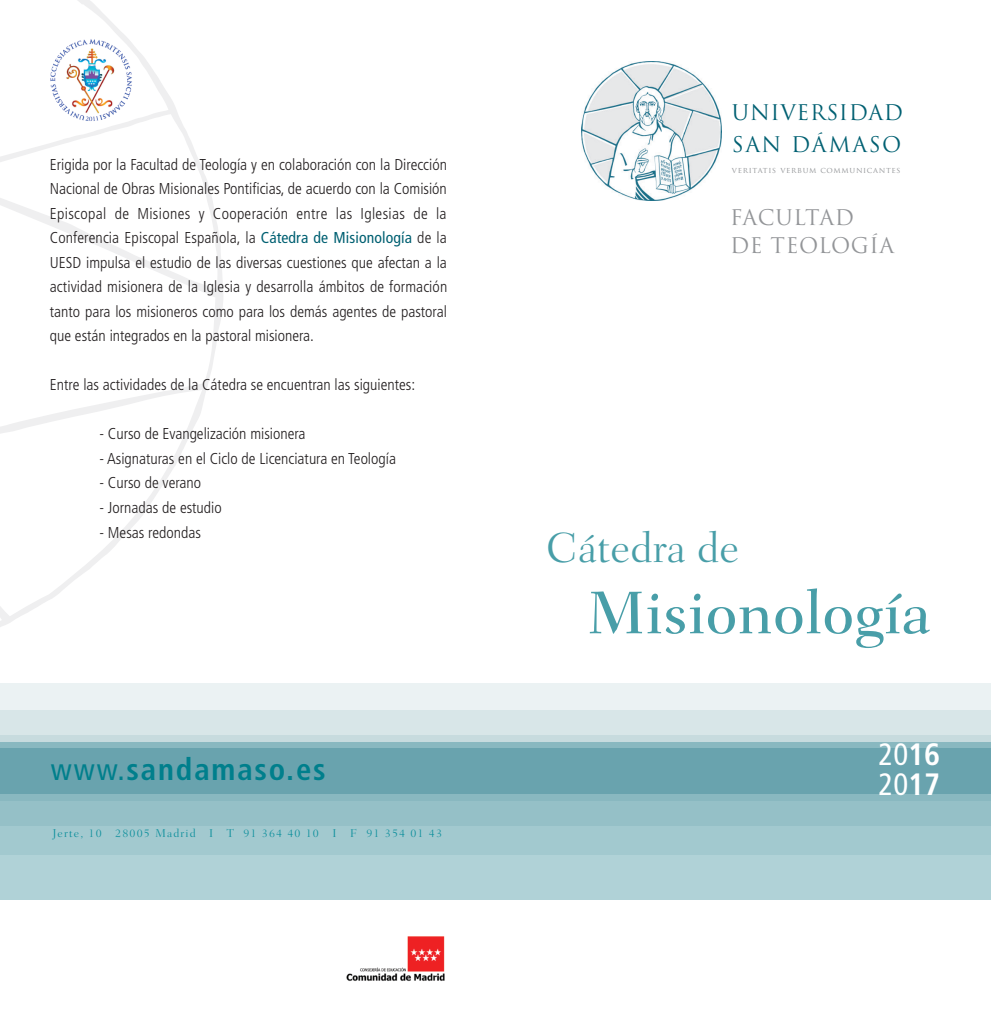
<style>
.page{position:relative;width:991px;height:1021px;background:#fff}
.page>*{position:absolute;margin:0;border:0;box-sizing:border-box;transform-origin:0 0}
._01__Cara_título{font:500 61.25px "Fairfield LT Std";letter-spacing:.005em;color:#489ea8}
.t1{font:300 42.88px "Fairfield LT Std";color:#489ea8}
.t2{font:700 condensed 30.8px "Frutiger LT Std";letter-spacing:.06em;color:#007f8c}
.t3{font:condensed 30.8px/29.8px "Frutiger LT Std";color:#fff}
.t4{font:21px/31.5px "Trajan Pro";letter-spacing:.03em;color:#006072}
.t5{font:21px/28.3px "Trajan Pro";letter-spacing:.03em;color:#939598}
._01__Cara_info__Txt{font:300 condensed 15.75px/24.5px "Frutiger LT Std";color:#231f20;text-align:justify}
.t6{font:300 11.55px "Fairfield LT Std";letter-spacing:.1em;color:#0a8e9b}
.t7{font:7.88px "Trajan Pro";letter-spacing:.09em;color:#939598}
.s1{font-weight:400;color:#006072}
.s2{font-weight:400}
.s3{font-weight:700}
</style>
<div class="page">
<svg style="left:0;top:0;width:223px;height:627px"></svg>
<img style="left:581px;top:61px;width:140px;height:139px">
<div style="left:0;top:742px;width:990px;height:158px;background:#b0d2d7"></div>
<svg style="left:0;top:683px;width:990px;height:171px;fill:#a2c9cf"></svg>
<svg style="left:0;top:710px;width:990px;height:115px;background:#b0cfd3"></svg>
<div style="left:0;top:748px;width:990px;height:46px;background:#69a3ae"></div>
<img style="left:346px;top:936px;width:99px;height:45px">
<img style="left:50px;top:38px;width:83px;height:83px;border-radius:41px">
<p class="_01__Cara_info__Txt" style="left:50px;top:152px;width:399px">Erigida por la Facultad de Teología y en colaboración con la Dirección Nacional de Obras Misionales Pontificias, de acuerdo con la Comisión Episcopal de Misiones y Cooperación entre las Iglesias de la Conferencia Episcopal Española, la <span class="s1">Cátedra de Misionología</span> de la UESD impulsa el estudio de las diversas cuestiones que afectan a la actividad misionera de la Iglesia y desarrolla ámbitos de formación tanto para los misioneros como para los demás agentes de pastoral que están integrados en la pastoral misionera.</p>
<p class="_01__Cara_info__Txt" style="left:50px;top:373px;width:367px">Entre las actividades de la Cátedra se encuentran las siguientes:</p>
<p class="_01__Cara_info__Txt" style="left:99px;top:422px;width:207px">- Curso de Evangelización misionera</p>
<p class="_01__Cara_info__Txt" style="left:99px;top:446px;width:298px">- Asignaturas en el Ciclo de Licenciatura en Teología</p>
<p class="_01__Cara_info__Txt" style="left:99px;top:471px;width:103px">- Curso de verano</p>
<p class="_01__Cara_info__Txt" style="left:99px;top:495px;width:124px">- Jornadas de estudio</p>
<p class="_01__Cara_info__Txt" style="left:99px;top:520px;width:103px">- Mesas redondas</p>
<h3 class="t2" style="left:51px;top:751px;width:276px"><span class="s2">www.</span>sandamaso.es</h3>
<p class="t6" style="left:52px;top:827px;width:391px">Jerte, 10 28005 Madrid I T 91 364 40 10 I F 91 354 01 43</p>
<h3 class="t4" style="left:732px;top:97px;width:173px">UNIVERSIDAD<br>SAN DÁMASO</h3>
<p class="t7" style="left:732px;top:165px;width:170px">veritatis verbum communicantes</p>
<h3 class="t5" style="left:730px;top:203px;width:166px">FACULTAD<br>DE TEOLOGÍA</h3>
<p class="t1" style="left:546px;top:523px;width:194px">Cátedra de</p>
<p class="_01__Cara_título" style="left:586px;top:577px;width:346px">Misionología</p>
<h3 class="t3" style="left:878px;top:739px;width:63px">20<span class="s3">16<br></span>20<span class="s3">17</span></h3>
</div>
